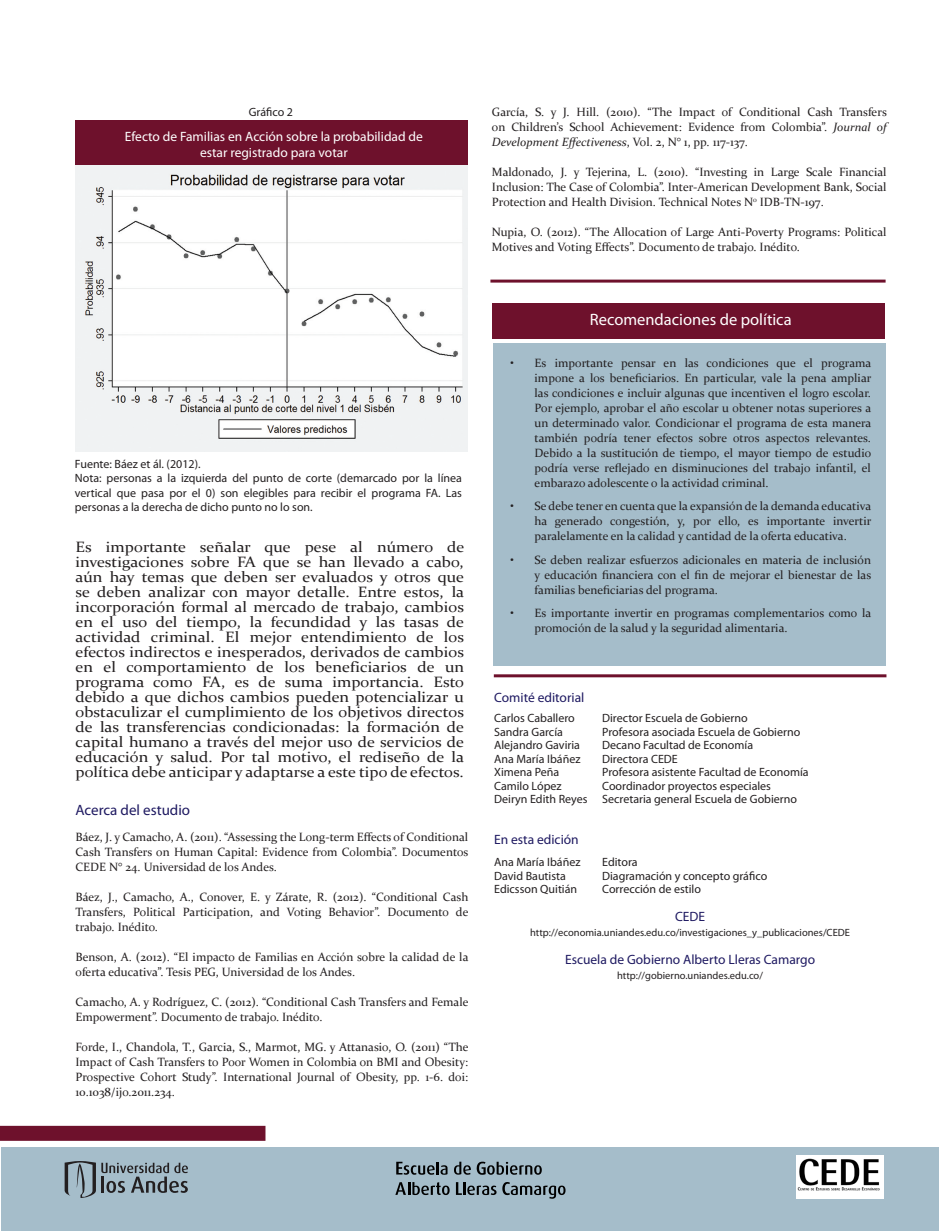
<style>
.page{position:relative;width:939px;height:1231px;background:#fff}
.page>*{position:absolute;margin:0;border:0;box-sizing:border-box;transform-origin:0 0}
.recomendaciones_de_p{font:16.5px "Myriad Pro";color:#fff}
.BODY{font:15px/15px "Constantia";color:#231f20;text-align:justify;scale:1.1 1}
.recomendaciones_de_p-2{font:15px "Myriad Pro";color:#1e1961}
.recomendaciones_de_p-3{font:13.5px/16.2px "Myriad Pro";color:#fff;text-align:center}
.notas-figuras-fuente{font:13.5px "Myriad Pro";color:#1e1961}
.creditos2{font:13.5px "Myriad Pro";color:#1e1961}
.recomendaciones_de_p-4{font:12px/15px "Constantia";color:#231f20;text-align:justify}
.notas-figuras-fuente-2{font:12px/14.4px "Myriad Pro";color:#231f20;text-align:justify}
.notas-figuras-fuente-3{font:10.5px "Myriad Pro";color:#231f20}
.s1{font-style:italic}
</style>
<div class="page">
<div style="left:0;top:1125px;width:265px;height:15px;background:#6e112c"></div>
<div style="left:1px;top:1147px;width:938px;height:83px;background:#a5bdca"></div>
<img style="left:796px;top:1155px;width:87px;height:43px">
<svg style="left:65px;top:1161px;width:123px;height:37px"></svg>
<img style="left:75px;top:165px;width:392px;height:286px">
<div style="left:75px;top:121px;width:393px;height:44px;background:#6e112c"></div>
<svg style="left:396px;top:1161px;width:51px;height:13px"></svg>
<svg style="left:454px;top:1161px;width:88px;height:13px"></svg>
<svg style="left:395px;top:1182px;width:54px;height:13px"></svg>
<svg style="left:456px;top:1182px;width:40px;height:13px"></svg>
<svg style="left:502px;top:1182px;width:63px;height:16px"></svg>
<hr style="left:494px;top:674px;width:392px;height:3px;background:#6e112c">
<div style="left:493px;top:343px;width:392px;height:323px;background:#a5bdca"></div>
<div style="left:492px;top:303px;width:393px;height:36px;background:#6e112c"></div>
<hr style="left:490px;top:279px;width:395px;height:3px;background:#6e112c">
<p class="notas-figuras-fuente-2" style="left:249px;top:104px;width:46px">Gráfico 2</p>
<p class="recomendaciones_de_p-3" style="left:125px;top:128px;width:300px">Efecto de Familias en Acción sobre la probabilidad de estar registrado para votar</p>
<p class="notas-figuras-fuente-2" style="left:75px;top:456px;width:127px">Fuente: Báez et ál. (2012).</p>
<p class="notas-figuras-fuente-2" style="left:75px;top:471px;width:388px">Nota: personas a la izquierda del punto de corte (demarcado por la línea vertical que pasa por el 0) son elegibles para recibir el programa FA. Las personas a la derecha de dicho punto no lo son.</p>
<p class="BODY" style="left:75px;top:539px;width:355px">Es importante señalar que pese al número de investigaciones sobre FA que se han llevado a cabo, aún hay temas que deben ser evaluados y otros que se deben analizar con mayor detalle. Entre estos, la incorporación formal al mercado de trabajo, cambios en el uso del tiempo, la fecundidad y las tasas de actividad criminal. El mejor entendimiento de los efectos indirectos e inesperados, derivados de cambios en el comportamiento de los beneficiarios de un programa como FA, es de suma importancia. Esto debido a que dichos cambios pueden potencializar u obstaculizar el cumplimiento de los objetivos directos de las transferencias condicionadas: la formación de capital humano a través del mejor uso de servicios de educación y salud. Por tal motivo, el rediseño de la política debe anticipar y adaptarse a este tipo de efectos.</p>
<p class="recomendaciones_de_p-2" style="left:75px;top:800px;width:116px">Acerca del estudio</p>
<p class="recomendaciones_de_p-4" style="left:75px;top:828px;width:394px">Báez, J. y Camacho, A. (2011). “Assessing the Long-term Effects of Conditional Cash Transfers on Human Capital: Evidence from Colombia”. Documentos CEDE N° 24. Universidad de los Andes.</p>
<p class="recomendaciones_de_p-4" style="left:75px;top:888px;width:394px">Báez, J., Camacho, A., Conover, E. y Zárate, R. (2012). “Conditional Cash Transfers, Political Participation, and Voting Behavior”. Documento de trabajo. Inédito.</p>
<p class="recomendaciones_de_p-4" style="left:75px;top:948px;width:394px">Benson, A. (2012). “El impacto de Familias en Acción sobre la calidad de la oferta educativa”. Tesis PEG, Universidad de los Andes.</p>
<p class="recomendaciones_de_p-4" style="left:75px;top:993px;width:394px">Camacho, A. y Rodríguez, C. (2012). “Conditional Cash Transfers and Female<br>Empowerment”. Documento de trabajo. Inédito.</p>
<p class="recomendaciones_de_p-4" style="left:75px;top:1038px;width:394px">Forde, I., Chandola, T., Garcia, S., Marmot, MG. y Attanasio, O. (2011) “The Impact of Cash Transfers to Poor Women in Colombia on BMI and Obesity:<br>Prospective Cohort Study”. International Journal of Obesity, pp. 1-6. doi:<br>10.1038/ijo.2011.234.</p>
<p class="recomendaciones_de_p-4" style="left:492px;top:104px;width:396px">García, S. y J. Hill. (2010). “The Impact of Conditional Cash Transfers on Children’s School Achievement: Evidence from Colombia”. <span class="s1">Journal of Development Effectiveness</span>, Vol. 2, N° 1, pp. 117-137.</p>
<p class="recomendaciones_de_p-4" style="left:492px;top:164px;width:396px">Maldonado, J. y Tejerina, L. (2010). “Investing in Large Scale Financial Inclusion: The Case of Colombia”. Inter-American Development Bank, Social Protection and Health Division. Technical Notes N<sup>o</sup> IDB-TN-197.</p>
<p class="recomendaciones_de_p-4" style="left:492px;top:224px;width:396px">Nupia, O. (2012). “The Allocation of Large Anti-Poverty Programs: Political<br>Motives and Voting Effects”. Documento de trabajo. Inédito.</p>
<p class="recomendaciones_de_p" style="left:590px;top:309px;width:203px">Recomendaciones de política</p>
<p class="recomendaciones_de_p-4" style="left:534px;top:354px;width:338px;text-indent:-24px">• Es importante pensar en las condiciones que el programa impone a los beneficiarios. En particular, vale la pena ampliar las condiciones e incluir algunas que incentiven el logro escolar.<br>Por ejemplo, aprobar el año escolar u obtener notas superiores a un determinado valor. Condicionar el programa de esta manera también podría tener efectos sobre otros aspectos relevantes.<br>Debido a la sustitución de tiempo, el mayor tiempo de estudio podría verse reflejado en disminuciones del trabajo infantil, el embarazo adolescente o la actividad criminal.</p>
<p class="recomendaciones_de_p-4" style="left:534px;top:498px;width:338px;text-indent:-24px">• Se debe tener en cuenta que la expansión de la demanda educativa ha generado congestión, y, por ello, es importante invertir paralelamente en la calidad y cantidad de la oferta educativa.</p>
<p class="recomendaciones_de_p-4" style="left:534px;top:551px;width:338px;text-indent:-24px">• Se deben realizar esfuerzos adicionales en materia de inclusión y educación financiera con el fin de mejorar el bienestar de las familias beneficiarias del programa.</p>
<p class="recomendaciones_de_p-4" style="left:534px;top:605px;width:338px;text-indent:-24px">• Es importante invertir en programas complementarios como la promoción de la salud y la seguridad alimentaria.</p>
<p class="notas-figuras-fuente" style="left:494px;top:688px;width:92px">Comité editorial</p>
<p class="notas-figuras-fuente-2" style="left:494px;top:711px;width:82px">Carlos Caballero</p>
<p class="notas-figuras-fuente-2" style="left:602px;top:711px;width:147px">Director Escuela de Gobierno</p>
<p class="notas-figuras-fuente-2" style="left:494px;top:724px;width:70px">Sandra García</p>
<p class="notas-figuras-fuente-2" style="left:602px;top:724px;width:200px">Profesora asociada Escuela de Gobierno</p>
<p class="notas-figuras-fuente-2" style="left:494px;top:738px;width:87px">Alejandro Gaviria</p>
<p class="notas-figuras-fuente-2" style="left:602px;top:738px;width:152px">Decano Facultad de Economía</p>
<p class="notas-figuras-fuente-2" style="left:494px;top:751px;width:88px">Ana María Ibáñez</p>
<p class="notas-figuras-fuente-2" style="left:602px;top:751px;width:77px">Directora CEDE</p>
<p class="notas-figuras-fuente-2" style="left:494px;top:765px;width:67px">Ximena Peña</p>
<p class="notas-figuras-fuente-2" style="left:602px;top:765px;width:208px">Profesora asistente Facultad de Economía</p>
<p class="notas-figuras-fuente-2" style="left:494px;top:778px;width:69px">Camilo López</p>
<p class="notas-figuras-fuente-2" style="left:602px;top:778px;width:170px">Coordinador proyectos especiales</p>
<p class="notas-figuras-fuente-2" style="left:494px;top:792px;width:304px">Deiryn Edith Reyes Secretaria general Escuela de Gobierno</p>
<p class="creditos2" style="left:494px;top:831px;width:86px">En esta edición</p>
<p class="notas-figuras-fuente-2" style="left:494px;top:855px;width:88px">Ana María Ibáñez</p>
<p class="notas-figuras-fuente-2" style="left:602px;top:855px;width:37px">Editora</p>
<p class="notas-figuras-fuente-2" style="left:494px;top:868px;width:73px">David Bautista</p>
<p class="notas-figuras-fuente-2" style="left:602px;top:868px;width:167px">Diagramación y concepto gráfico</p>
<p class="notas-figuras-fuente-2" style="left:494px;top:882px;width:85px">Edicsson Quitián</p>
<p class="notas-figuras-fuente-2" style="left:602px;top:882px;width:100px">Corrección de estilo</p>
<p class="notas-figuras-fuente" style="left:675px;top:908px;width:32px">CEDE</p>
<p class="notas-figuras-fuente-3" style="left:530px;top:925px;width:321px">http://economia.uniandes.edu.co/investigaciones_y_publicaciones/CEDE</p>
<p class="notas-figuras-fuente" style="left:565px;top:951px;width:251px">Escuela de Gobierno Alberto Lleras Camargo</p>
<p class="notas-figuras-fuente-3" style="left:617px;top:969px;width:147px">http://gobierno.uniandes.edu.co/</p>
</div>
